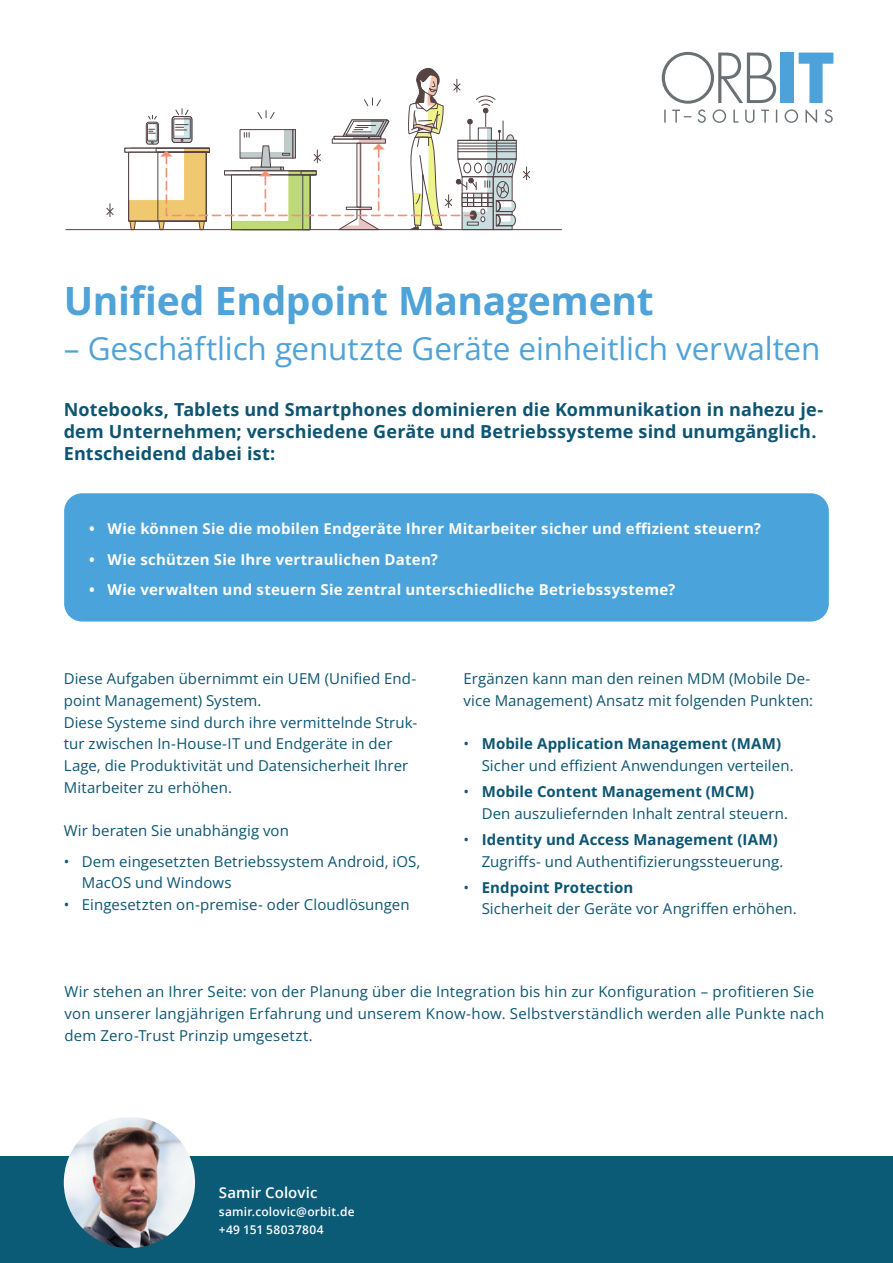
<style>
.page{position:relative;width:893px;height:1263px;background:#fff}
.page>*{position:absolute;margin:0;border:0;box-sizing:border-box;transform-origin:0 0}
.t1{font:700 39px "Open Sans";letter-spacing:-.01em;color:#4fa3d9}
.t2{font:31.5px "Open Sans";letter-spacing:-.005em;color:#4fa3d9}
.t3{font:700 18px/21.8px "Open Sans";letter-spacing:.005em;color:#0d5572}
.t4{font:15px/21.8px "Open Sans";letter-spacing:.01em;color:#0d5572}
.t5{font:700 15px "Open Sans";letter-spacing:.015em;color:#fff}
.t6{font:700 15px "Open Sans";letter-spacing:.005em;color:#0d5572}
.t7{font:600 15px "Open Sans";letter-spacing:.005em;color:#fff}
.t8{font:600 12px "Open Sans";letter-spacing:.015em;color:#fff}
.s1{font-weight:400}
</style>
<div class="page">
<div style="left:64px;top:493px;width:765px;height:128px;background:#4aa3da;border-radius:18px"></div>
<svg style="left:662px;top:52px;width:171px;height:71px"></svg>
<svg style="left:106px;top:204px;width:8px;height:13px"></svg>
<div style="left:124px;top:148px;width:86px;height:5px;border:1px solid #554344"></div>
<hr style="left:66px;top:229px;width:496px;height:1px;background:#554344">
<svg style="left:125px;top:67px;width:406px;height:164px"></svg>
<div style="left:0;top:1157px;width:893px;height:106px;background:#0b5a76"></div>
<img style="left:64px;top:1117px;width:131px;height:131px">
<p class="t1" style="left:64px;top:275px;width:591px">Unified Endpoint Management</p>
<p class="t2" style="left:64px;top:327px;width:758px">– Geschäftlich genutzte Geräte einheitlich verwalten</p>
<p class="t3" style="left:64px;top:398px;width:761px">Notebooks, Tablets und Smartphones dominieren die Kommunikation in nahezu je&shy;dem Unternehmen; verschiedene Geräte und Betriebssysteme sind unumgänglich.<br>Entscheidend dabei ist:</p>
<p class="t5" style="left:89px;top:519px;width:673px">• Wie können Sie die mobilen Endgeräte Ihrer Mitarbeiter sicher und effizient steuern?</p>
<p class="t5" style="left:89px;top:549px;width:350px">• Wie schützen Sie Ihre vertraulichen Daten?</p>
<p class="t5" style="left:89px;top:579px;width:587px">• Wie verwalten und steuern Sie zentral unterschiedliche Betriebssysteme?</p>
<p class="t4" style="left:64px;top:667px;width:354px">Diese Aufgaben übernimmt ein UEM (Unified End&shy;point Management) System.</p>
<p class="t4" style="left:64px;top:711px;width:355px">Diese Systeme sind durch ihre vermittelnde Struk&shy;tur zwischen In-House-IT und Endgeräte in der Lage, die Produktivität und Datensicherheit Ihrer Mitarbeiter zu erhöhen.</p>
<p class="t4" style="left:64px;top:820px;width:227px">Wir beraten Sie unabhängig von</p>
<p class="t4" style="left:82px;top:850px;width:340px;text-indent:-18px">• Dem eingesetzten Betriebssystem Android, iOS,<br>MacOS und Windows</p>
<p class="t4" style="left:64px;top:893px;width:347px">• Eingesetzten on-premise- oder Cloudlösungen</p>
<p class="t4" style="left:463px;top:667px;width:351px">Ergänzen kann man den reinen MDM (Mobile De&shy;vice Management) Ansatz mit folgenden Punkten:</p>
<p class="t6" style="left:463px;top:734px;width:319px"><span class="s1">•</span> Mobile Application Management (MAM)</p>
<p class="t4" style="left:482px;top:754px;width:313px">Sicher und effizient Anwendungen verteilen.</p>
<p class="t6" style="left:463px;top:781px;width:292px"><span class="s1">•</span> Mobile Content Management (MCM)</p>
<p class="t4" style="left:482px;top:802px;width:308px">Den auszuliefernden Inhalt zentral steuern.</p>
<p class="t6" style="left:463px;top:829px;width:316px"><span class="s1">•</span> Identity und Access Management (IAM)</p>
<p class="t4" style="left:482px;top:850px;width:303px">Zugriffs- und Authentifizierungssteuerung.</p>
<p class="t6" style="left:463px;top:877px;width:171px"><span class="s1">•</span> Endpoint Protection</p>
<p class="t4" style="left:482px;top:898px;width:317px">Sicherheit der Geräte vor Angriffen erhöhen.</p>
<p class="t4" style="left:64px;top:981px;width:761px">Wir stehen an Ihrer Seite: von der Planung über die Integration bis hin zur Konfiguration – profitieren Sie von unserer langjährigen Erfahrung und unserem Know-how. Selbstverständlich werden alle Punkte nach dem Zero-Trust Prinzip umgesetzt.</p>
<p class="t7" style="left:219px;top:1182px;width:100px">Samir Colovic</p>
<p class="t8" style="left:219px;top:1203px;width:137px">samir.colovic@orbit.de</p>
<p class="t8" style="left:219px;top:1221px;width:106px">+49 151 58037804</p>
</div>
